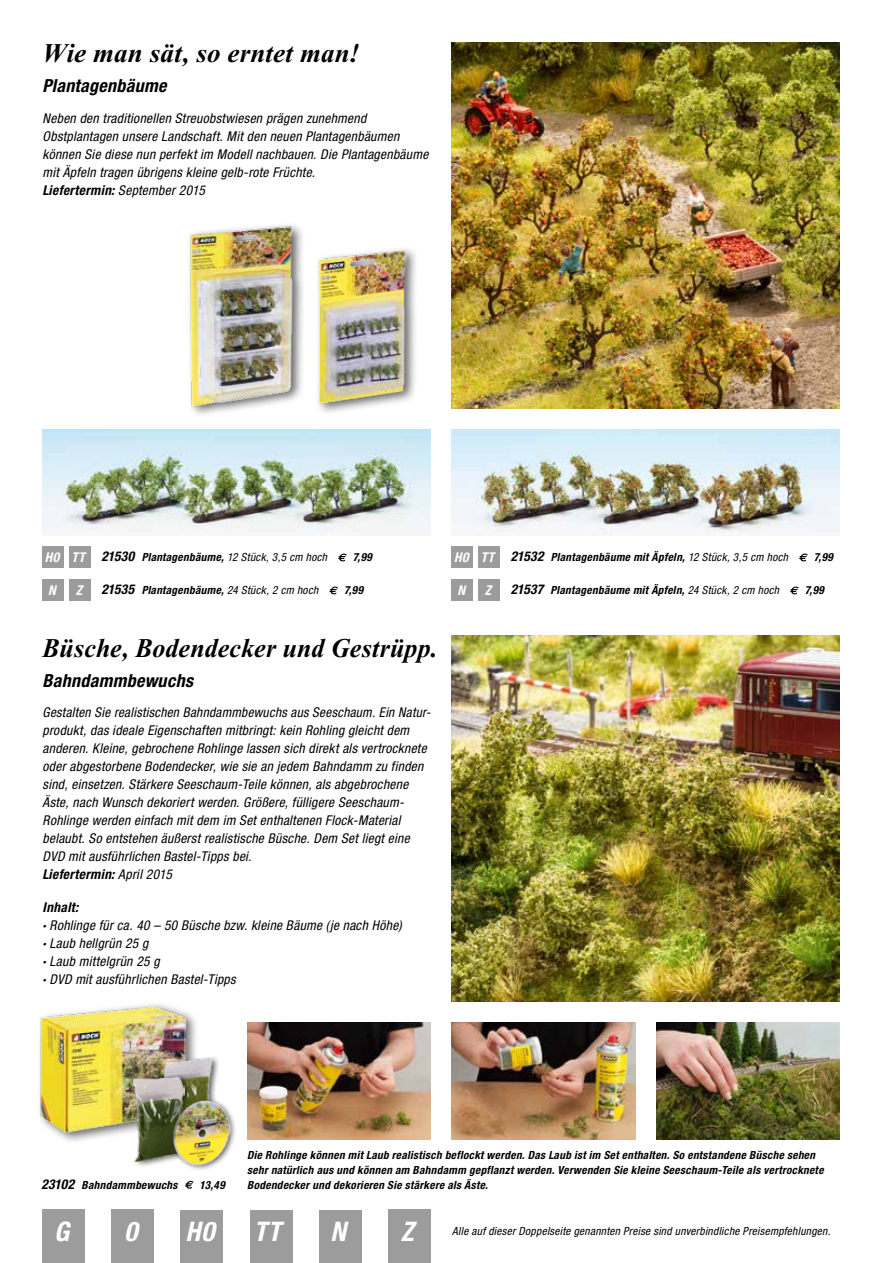
<style>
.page{position:relative;width:893px;height:1263px;background:#fff}
.page>*{position:absolute;margin:0;border:0;box-sizing:border-box;transform-origin:0 0}
.t1{font:italic 700 27px "Times New Roman PS Pro";letter-spacing:.005em;color:#000;scale:.96 1}
.t2{font:italic 700 27px "Times New Roman PS Pro";letter-spacing:.005em;color:#000}
.t3{font:italic 700 condensed 27px "Helvetica Neue";color:#fff}
.t4{font:italic 700 condensed 18px "Helvetica Neue LT Pro";letter-spacing:.02em;color:#000}
.t5{font:italic condensed 13.5px/18px "Helvetica Neue LT Com";letter-spacing:.02em;color:#000}
.t6{font:italic 700 condensed 13.5px "Helvetica Neue LT Pro";letter-spacing:.02em;color:#000}
.t7{font:italic 700 condensed 13.5px "Helvetica Neue";color:#fff}
.t8{font:italic 700 condensed 11.25px/15px "Helvetica Neue LT Pro";letter-spacing:.03em;color:#000}
.t9{font:italic condensed 11.25px "Helvetica Neue LT Com";letter-spacing:.025em;color:#000}
.s1{font-family:"Helvetica Neue LT Com";font-weight:400}
.s2{font-family:"Helvetica Neue";color:#fff}
.s3{font-family:"Helvetica Neue LT Pro";font-weight:700}
</style>
<div class="page">
<div style="left:319px;top:1210px;width:42px;height:53px;background:#9c9c9d"></div>
<div style="left:250px;top:1210px;width:42px;height:53px;background:#9c9c9d"></div>
<div style="left:181px;top:1210px;width:42px;height:53px;background:#9c9c9d"></div>
<div style="left:43px;top:1210px;width:42px;height:53px;background:#9c9c9d"></div>
<div style="left:388px;top:1210px;width:43px;height:53px;background:#9c9c9d"></div>
<div style="left:112px;top:1210px;width:42px;height:53px;background:#9c9c9d"></div>
<img style="left:452px;top:43px;width:388px;height:365px">
<div style="left:187px;top:222px;width:119px;height:196px;background:#000;opacity:.6"></div>
<img style="left:189px;top:222px;width:105px;height:188px">
<div style="left:315px;top:246px;width:104px;height:169px;background:#000;opacity:.6"></div>
<img style="left:317px;top:248px;width:90px;height:157px">
<img style="left:43px;top:429px;width:388px;height:104px">
<div style="left:37px;top:1001px;width:162px;height:143px;background:#000;opacity:.6"></div>
<img style="left:37px;top:1005px;width:148px;height:128px">
<div style="left:162px;top:1055px;width:58px;height:94px;background:#000;opacity:.6"></div>
<img style="left:163px;top:1056px;width:52px;height:41px">
<div style="left:131px;top:1073px;width:61px;height:95px;background:#000;opacity:.6"></div>
<img style="left:133px;top:1076px;width:52px;height:86px">
<img style="left:452px;top:429px;width:388px;height:103px">
<div style="left:43px;top:546px;width:21px;height:22px;background:#9c9c9d"></div>
<div style="left:69px;top:546px;width:22px;height:22px;background:#9c9c9d"></div>
<div style="left:43px;top:579px;width:21px;height:22px;background:#9c9c9d"></div>
<div style="left:69px;top:579px;width:22px;height:22px;background:#9c9c9d"></div>
<div style="left:452px;top:546px;width:21px;height:22px;background:#9c9c9d"></div>
<div style="left:479px;top:546px;width:21px;height:22px;background:#9c9c9d"></div>
<div style="left:452px;top:579px;width:21px;height:22px;background:#9c9c9d"></div>
<div style="left:479px;top:579px;width:21px;height:22px;background:#9c9c9d"></div>
<img style="left:247px;top:1023px;width:183px;height:117px">
<img style="left:452px;top:1023px;width:183px;height:117px">
<img style="left:656px;top:1023px;width:184px;height:117px">
<img style="left:452px;top:636px;width:387px;height:366px">
<div style="left:171px;top:1097px;width:66px;height:74px;background:#000;opacity:.6"></div>
<img style="left:173px;top:1098px;width:57px;height:68px">
<svg style="left:338px;top:554px;width:9px;height:7px"></svg>
<svg style="left:329px;top:587px;width:9px;height:7px"></svg>
<svg style="left:185px;top:1181px;width:9px;height:8px"></svg>
<svg style="left:799px;top:554px;width:9px;height:7px"></svg>
<svg style="left:790px;top:587px;width:9px;height:7px"></svg>
<h1 class="t2" style="left:43px;top:38px;width:319px">Wie man sät, so erntet man!</h1>
<h2 class="t4" style="left:43px;top:76px;width:126px">Plantagenbäume</h2>
<p class="t5" style="left:43px;top:109px;width:387px">Neben den traditionellen Streuobstwiesen prägen zunehmend Obstplantagen unsere Landschaft. Mit den neuen Plantagenbäumen können Sie diese nun perfekt im Modell nachbauen. Die Plantagenbäume mit Äpfeln tragen übrigens kleine gelb-rote Früchte.</p>
<p class="t6" style="left:43px;top:183px;width:164px">Liefertermin: <span class="s1">September 2015</span></p>
<p class="t6" style="left:45px;top:549px;width:91px"><span class="s2">H0 TT</span> 21530</p>
<p class="t7" style="left:48px;top:582px;width:9px">N</p>
<p class="t7" style="left:76px;top:582px;width:8px">Z</p>
<p class="t6" style="left:102px;top:582px;width:34px">21535</p>
<p class="t9" style="left:142px;top:551px;width:187px"><span class="s3">Plantagenbäume,</span> 12 Stück, 3,5 cm hoch</p>
<p class="t8" style="left:142px;top:583px;width:178px">Plantagenbäume, <span class="s1">24 Stück, 2 cm hoch</span></p>
<p class="t8" style="left:353px;top:550px;width:21px">7,99</p>
<p class="t8" style="left:344px;top:583px;width:21px">7,99</p>
<h1 class="t1" style="left:43px;top:632px;width:413px">Büsche, Bodendecker und Gestrüpp.</h1>
<h2 class="t4" style="left:43px;top:670px;width:152px">Bahndammbewuchs</h2>
<p class="t5" style="left:43px;top:703px;width:389px">Gestalten Sie realistischen Bahndammbewuchs aus Seeschaum. Ein Natur&shy;produkt, das ideale Eigenschaften mitbringt: kein Rohling gleicht dem anderen. Kleine, gebrochene Rohlinge lassen sich direkt als vertrocknete oder abgestorbene Bodendecker, wie sie an jedem Bahndamm zu finden sind, einsetzen. Stärkere Seeschaum-Teile können, als abgebrochene Äste, nach Wunsch dekoriert werden. Größere, fülligere Seeschaum-Rohlinge werden einfach mit dem im Set enthaltenen Flock-Material belaubt. So entstehen äußerst realistische Büsche. Dem Set liegt eine DVD mit ausführlichen Bastel-Tipps bei.</p>
<p class="t6" style="left:43px;top:867px;width:131px">Liefertermin: <span class="s1">April 2015</span></p>
<p class="t6" style="left:43px;top:899px;width:37px">Inhalt:</p>
<p class="t5" style="left:43px;top:916px;width:361px"><span class="s3">·</span> Rohlinge für ca. 40 – 50 Büsche bzw. kleine Bäume (je nach Höhe) <span class="s3">·</span> Laub hellgrün 25 g<br><span class="s3">·</span> Laub mittelgrün 25 g<br><span class="s3">·</span> DVD mit ausführlichen Bastel-Tipps</p>
<p class="t8" style="left:551px;top:550px;width:239px">Plantagenbäume mit Äpfeln, <span class="s1">12 Stück, 3,5 cm hoch</span></p>
<p class="t8" style="left:551px;top:583px;width:230px">Plantagenbäume mit Äpfeln, <span class="s1">24 Stück, 2 cm hoch</span></p>
<p class="t6" style="left:454px;top:549px;width:91px"><span class="s2">H0 TT</span> 21532</p>
<p class="t7" style="left:458px;top:582px;width:9px">N</p>
<p class="t7" style="left:485px;top:582px;width:8px">Z</p>
<p class="t6" style="left:511px;top:582px;width:34px">21537</p>
<p class="t8" style="left:814px;top:550px;width:21px">7,99</p>
<p class="t8" style="left:805px;top:583px;width:21px">7,99</p>
<p class="t8" style="left:247px;top:1147px;width:578px">Die Rohlinge können mit Laub realistisch beflockt werden. Das Laub ist im Set enthalten. So entstandene Büsche sehen sehr natürlich aus und können am Bahndamm gepflanzt werden. Verwenden Sie kleine Seeschaum-Teile als vertrocknete<br>Bodendecker und dekorieren Sie stärkere als Äste.</p>
<p class="t9" style="left:452px;top:1225px;width:380px">Alle auf dieser Doppelseite genannten Preise sind unverbindliche Preisempfehlungen.</p>
<p class="t6" style="left:41px;top:1176px;width:34px">23102</p>
<p class="t8" style="left:82px;top:1177px;width:97px">Bahndammbewuchs</p>
<p class="t8" style="left:200px;top:1177px;width:27px">13,49</p>
<h1 class="t3" style="left:54px;top:1215px;width:17px">G</h1>
<h1 class="t3" style="left:124px;top:1215px;width:18px">0</h1>
<h1 class="t3" style="left:186px;top:1215px;width:31px">H0</h1>
<h1 class="t3" style="left:254px;top:1215px;width:29px">TT</h1>
<h1 class="t3" style="left:330px;top:1215px;width:17px">N</h1>
<h1 class="t3" style="left:401px;top:1215px;width:18px">Z</h1>
</div>
